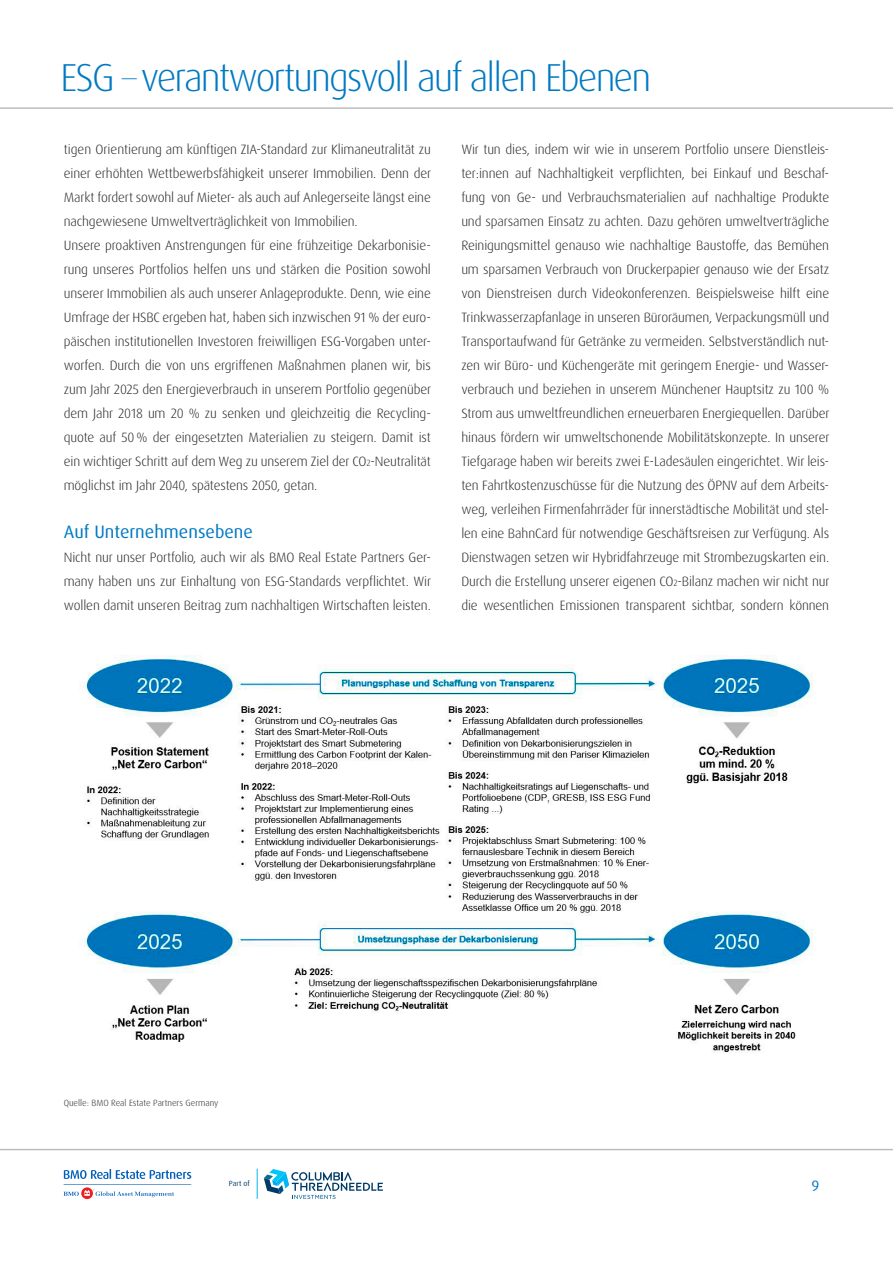
<style>
.page{position:relative;width:893px;height:1263px;background:#fff}
.page>*{position:absolute;margin:0;border:0;box-sizing:border-box;transform-origin:0 0}
.t1{font:300 39px "Dax OT";letter-spacing:-.05em;color:#0079c2}
.t2{font:18px "Dax OT";color:#0079c2}
.t3{font:15px "Dax OT";color:#0079c2}
.t4{font:300 13.5px/24px "Dax OT";letter-spacing:-.01em;color:#231f20;text-align:justify}
.t5{font:300 9px "Dax OT";color:#231f20}
.t6{font:7.5px "Dax OT";letter-spacing:-.005em;color:#003b66}
.s1{font-size:21px}
.s2{font-size:9px}
</style>
<div class="page">
<svg style="left:81px;top:1187px;width:12px;height:12px"></svg>
<svg style="left:64px;top:1169px;width:127px;height:28px"></svg>
<svg style="left:264px;top:1169px;width:119px;height:30px"></svg>
<hr style="left:257px;top:1169px;width:1px;height:30px;background:#00b6f3">
<hr style="left:0;top:1149px;width:893px;height:1px;background:#bcbdc0">
<hr style="left:0;top:107px;width:893px;height:2px;background:#bcbdc0">
<img style="left:79px;top:655px;width:734px;height:398px">
<h1 class="t1" style="left:61px;top:53px;width:592px">ESG <span class="s1">—</span> verantwortungsvoll auf allen Ebenen</h1>
<p class="t4" style="left:64px;top:137px;width:369px;text-align:left">tigen Orientierung am künftigen ZIA-Standard zur Klimaneutralität zu einer erhöhten Wettbewerbsfähigkeit unserer Immobilien. Denn der Markt fordert sowohl auf Mieter- als auch auf Anlegerseite längst eine nachgewiesene Umweltverträglichkeit von Immobilien.<br>Unsere proaktiven Anstrengungen für eine frühzeitige Dekarbonisie&shy;rung unseres Portfolios helfen uns und stärken die Position sowohl unserer Immobilien als auch unserer Anlageprodukte. Denn, wie eine Umfrage der HSBC ergeben hat, haben sich inzwischen 91 % der euro&shy;päischen institutionellen Investoren freiwilligen ESG-Vorgaben unter&shy;worfen. Durch die von uns ergriffenen Maßnahmen planen wir, bis zum Jahr 2025 den Energieverbrauch in unserem Portfolio gegenüber dem Jahr 2018 um 20 % zu senken und gleichzeitig die Recycling&shy;quote auf 50 % der eingesetzten Materialien zu steigern. Damit ist ein wichtiger Schritt auf dem Weg zu unserem Ziel der CO<span class="s2">2</span>-Neutralität möglichst im Jahr 2040, spätestens 2050, getan.</p>
<h2 class="t2" style="left:64px;top:520px;width:191px">Auf Unternehmensebene</h2>
<p class="t4" style="left:64px;top:545px;width:369px">Nicht nur unser Portfolio, auch wir als BMO Real Estate Partners Ger&shy;many haben uns zur Einhaltung von ESG-Standards verpflichtet. Wir wollen damit unseren Beitrag zum nachhaltigen Wirtschaften leisten.</p>
<p class="t4" style="left:461px;top:137px;width:370px">Wir tun dies, indem wir wie in unserem Portfolio unsere Dienstleis&shy;ter:innen auf Nachhaltigkeit verpflichten, bei Einkauf und Beschaf&shy;fung von Ge- und Verbrauchsmaterialien auf nachhaltige Produkte und sparsamen Einsatz zu achten. Dazu gehören umweltverträgliche Reinigungsmittel genauso wie nachhaltige Baustoffe, das Bemühen um sparsamen Verbrauch von Druckerpapier genauso wie der Ersatz von Dienstreisen durch Videokonferenzen. Beispielsweise hilft eine Trinkwasserzapfanlage in unseren Büroräumen, Verpackungsmüll und Transportaufwand für Getränke zu vermeiden. Selbstverständlich nut&shy;zen wir Büro- und Küchengeräte mit geringem Energie- und Wasser&shy;verbrauch und beziehen in unserem Münchener Hauptsitz zu 100 % Strom aus umweltfreundlichen erneuerbaren Energiequellen. Darüber hinaus fördern wir umweltschonende Mobilitätskonzepte. In unserer Tiefgarage haben wir bereits zwei E-Ladesäulen eingerichtet. Wir leis&shy;ten Fahrtkostenzuschüsse für die Nutzung des ÖPNV auf dem Arbeits&shy;weg, verleihen Firmenfahrräder für innerstädtische Mobilität und stel&shy;len eine BahnCard für notwendige Geschäftsreisen zur Verfügung. Als Dienstwagen setzen wir Hybridfahrzeuge mit Strombezugskarten ein.<br>Durch die Erstellung unserer eigenen CO<span class="s2">2</span>-Bilanz machen wir nicht nur die wesentlichen Emissionen transparent sichtbar, sondern können</p>
<p class="t5" style="left:64px;top:1098px;width:156px">Quelle: BMO Real Estate Partners Germany</p>
<p class="t6" style="left:229px;top:1179px;width:22px">Part of</p>
<p class="t3" style="left:811px;top:1176px;width:9px">9</p>
</div>
